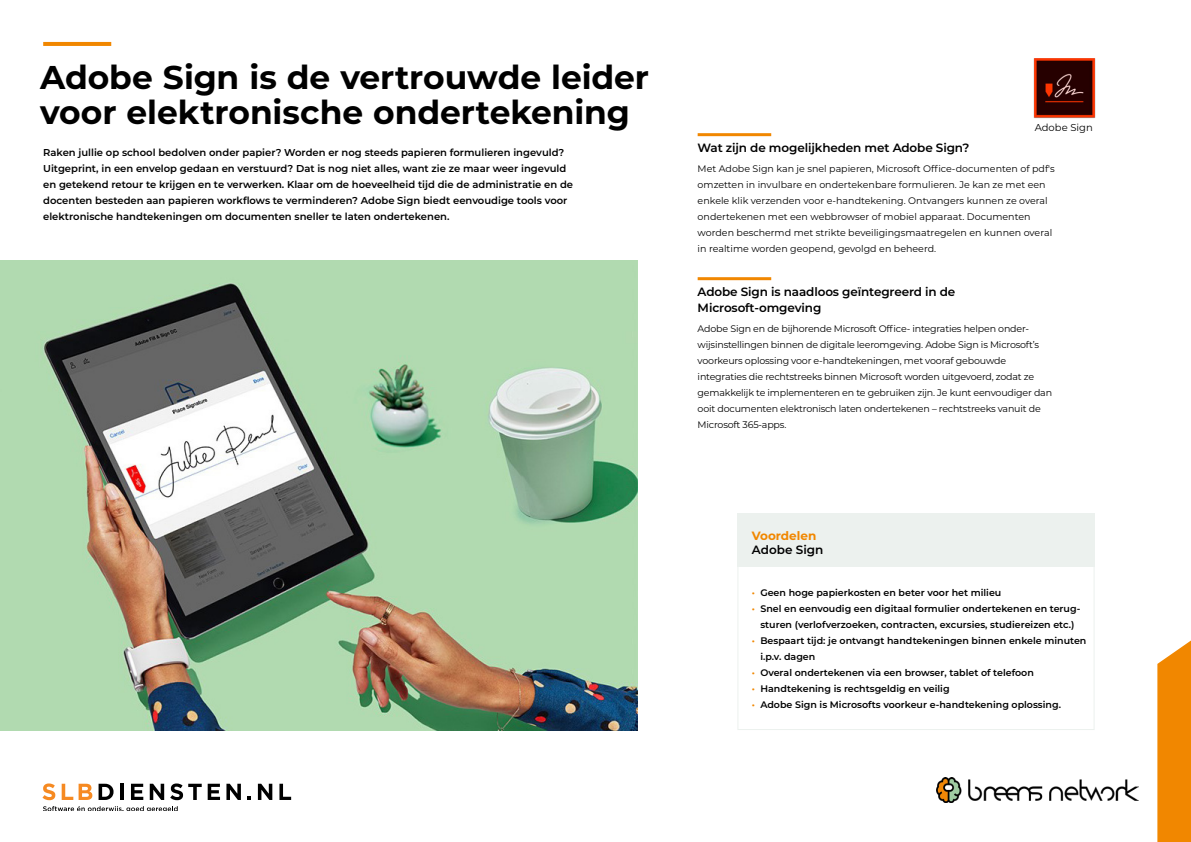
<style>
.page{position:relative;width:1191px;height:842px;background:#fff}
.page>*{position:absolute;margin:0;border:0;box-sizing:border-box;transform-origin:0 0}
.t1{font:700 32.9px/35.1px "Montserrat";color:#000}
.t2{font:600 12px/16px "Montserrat";letter-spacing:-.01em;color:#000}
.t3{font:700 12px "Montserrat";color:#f18700}
.t4{font:600 10px/16px "Montserrat";color:#000}
.t5{font:10px "Montserrat";color:#000}
.t6{font:9.5px/16px "Montserrat";letter-spacing:-.02em;color:#000}
.t7{font:600 9.5px/16px "Montserrat";color:#000;text-align:center}
.t8{font:9.5px/16px "Montserrat";color:#000}
.s1{color:#f18700}
</style>
<div class="page">
<img style="left:937px;top:777px;width:201px;height:25px">
<svg style="left:42px;top:783px;width:13px;height:17px"></svg>
<svg style="left:62px;top:784px;width:11px;height:16px"></svg>
<svg style="left:79px;top:784px;width:13px;height:16px"></svg>
<svg style="left:99px;top:784px;width:14px;height:16px"></svg>
<hr style="left:120px;top:784px;width:4px;height:16px;background:#000">
<svg style="left:131px;top:784px;width:12px;height:16px"></svg>
<svg style="left:150px;top:784px;width:14px;height:16px"></svg>
<svg style="left:170px;top:783px;width:32px;height:17px"></svg>
<svg style="left:208px;top:784px;width:12px;height:16px"></svg>
<svg style="left:226px;top:784px;width:15px;height:16px"></svg>
<svg style="left:247px;top:796px;width:4px;height:4px"></svg>
<svg style="left:258px;top:784px;width:14px;height:16px"></svg>
<svg style="left:279px;top:784px;width:12px;height:16px"></svg>
<svg style="left:43px;top:806px;width:135px;height:5px"></svg>
<svg style="left:1157px;top:640px;width:34px;height:202px;background:#f18f12"></svg>
<img style="left:0;top:261px;width:638px;height:469px">
<hr style="left:43px;top:42px;width:68px;height:4px;background:#f18700">
<hr style="left:697px;top:133px;width:74px;height:3px;background:#f18700">
<hr style="left:697px;top:277px;width:74px;height:3px;background:#f18700">
<img style="left:1033px;top:58px;width:63px;height:61px">
<div style="left:737px;top:513px;width:357px;height:53px;background:#ecf1ee"></div>
<h1 class="t1" style="left:40px;top:58px;width:610px">Adobe Sign is de vertrouwde leider voor elektronische ondertekening</h1>
<p class="t4" style="left:43px;top:144px;width:531px">Raken jullie op school bedolven onder papier? Worden er nog steeds papieren formulieren ingevuld?<br>Uitgeprint, in een envelop gedaan en verstuurd? Dat is nog niet alles, want zie ze maar weer ingevuld en getekend retour te krijgen en te verwerken. Klaar om de hoeveelheid tijd die de administratie en de docenten besteden aan papieren workflows te verminderen? Adobe Sign biedt eenvoudige tools voor elektronische handtekeningen om documenten sneller te laten ondertekenen.</p>
<p class="t5" style="left:1034px;top:120px;width:60px">Adobe Sign</p>
<p class="t2" style="left:697px;top:139px;width:273px">Wat zijn de mogelijkheden met Adobe Sign?</p>
<p class="t8" style="left:697px;top:160px;width:359px">Met Adobe Sign kan je snel papieren, Microsoft Office-documenten of pdf's omzetten in invulbare en ondertekenbare formulieren. Je kan ze met een enkele klik verzenden voor e-handtekening. Ontvangers kunnen ze overal ondertekenen met een webbrowser of mobiel apparaat. Documenten worden beschermd met strikte beveiligingsmaatregelen en kunnen overal in realtime worden geopend, gevolgd en beheerd.</p>
<p class="t2" style="left:697px;top:283px;width:259px">Adobe Sign is naadloos geïntegreerd in de<br>Microsoft-omgeving</p>
<p class="t6" style="left:697px;top:320px;width:356px">Adobe Sign en de bijhorende Microsoft Office- integraties helpen onder&shy;wijsinstellingen binnen de digitale leeromgeving. Adobe Sign is Microsoft’s voorkeurs oplossing voor e-handtekeningen, met vooraf gebouwde integraties die rechtstreeks binnen Microsoft worden uitgevoerd, zodat ze gemakkelijk te implementeren en te gebruiken zijn. Je kunt eenvoudiger dan ooit documenten elektronisch laten ondertekenen – rechtstreeks vanuit de Microsoft 365-apps.</p>
<p class="t3" style="left:752px;top:527px;width:66px">Voordelen</p>
<p class="t2" style="left:752px;top:541px;width:73px">Adobe Sign</p>
<p class="t7" style="left:752px;top:584px;width:251px"><span class="s1">•</span> Geen hoge papierkosten en beter voor het milieu</p>
<p class="t7" style="left:752px;top:600px;width:330px"><span class="s1">•</span> Snel en eenvoudig een digitaal formulier ondertekenen en terug&shy;sturen (verlofverzoeken, contracten, excursies, studiereizen etc.)</p>
<p class="t7" style="left:760px;top:632px;width:327px;text-align:left;text-indent:-9px"><span class="s1">•</span> Bespaart tijd: je ontvangt handtekeningen binnen enkele minuten i.p.v. dagen</p>
<p class="t7" style="left:752px;top:664px;width:283px"><span class="s1">•</span> Overal ondertekenen via een browser, tablet of telefoon</p>
<p class="t7" style="left:752px;top:680px;width:199px"><span class="s1">•</span> Handtekening is rechtsgeldig en veilig</p>
<p class="t7" style="left:752px;top:696px;width:311px"><span class="s1">•</span> Adobe Sign is Microsofts voorkeur e-handtekening oplossing.</p>
</div>
